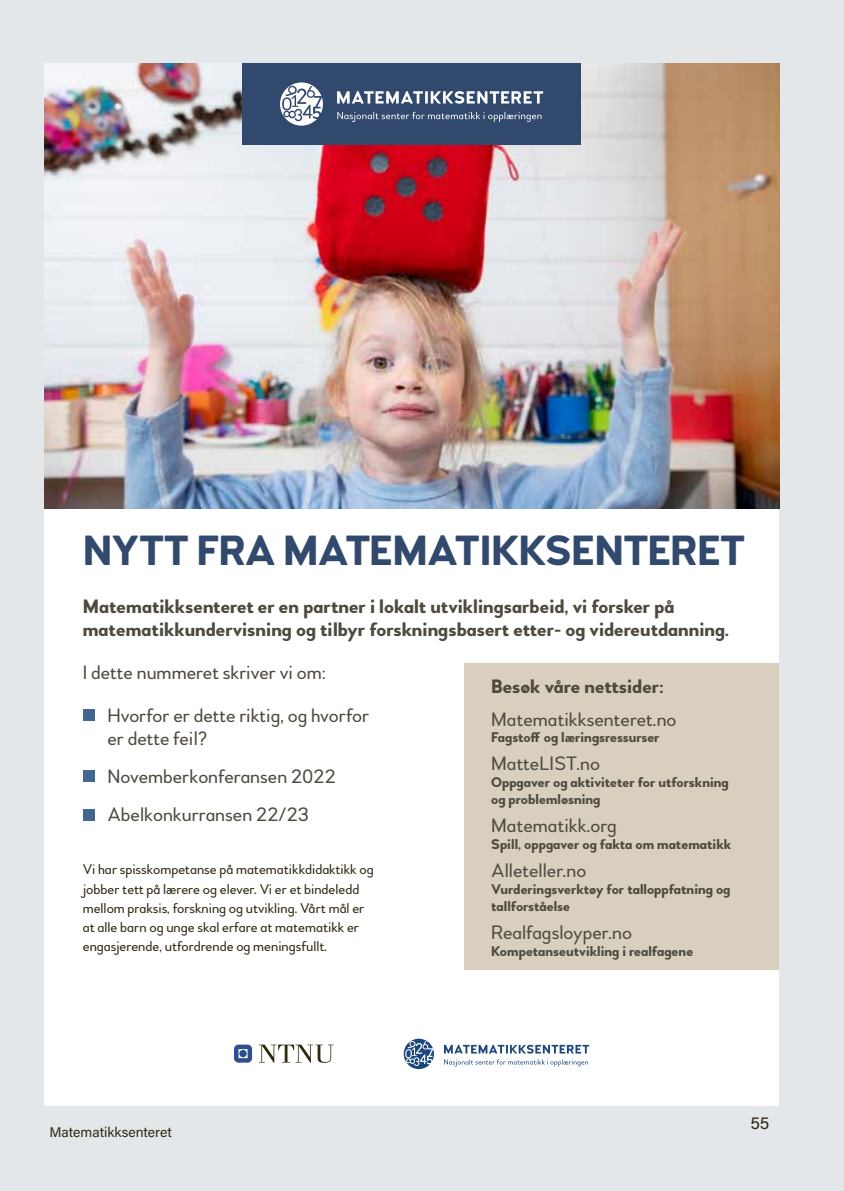
<style>
.page{position:relative;width:844px;height:1191px;background:#fff}
.page>*{position:absolute;margin:0;border:0;box-sizing:border-box;transform-origin:0 0}
.t1{font:700 42px "Woodford Bourne";letter-spacing:-.02em;color:#32496e}
.t2{font:19.25px/23.1px "Woodford Bourne";color:#4e4a40}
.t3{font:700 19.25px/23.1px "Woodford Bourne";color:#4e4a40}
.t4{font:17.5px "Acumin Pro";color:#2f2912}
.t5{font:14px/19.2px "Woodford Bourne";color:#2f2912}
.t6{font:700 14px/16.8px "Woodford Bourne";color:#4e4a40}
.t7{font:14px "Acumin Pro";letter-spacing:-.005em;color:#2f2912}
</style>
<div class="page">
<div style="left:0;top:0;width:843px;height:1191px;background:#e3e7e9"></div>
<div style="left:44px;top:63px;width:734px;height:1042px;background:#fff"></div>
<img style="left:44px;top:63px;width:734px;height:445px">
<div style="left:242px;top:63px;width:339px;height:81px;background:#32496e"></div>
<svg style="left:352px;top:91px;width:191px;height:13px"></svg>
<svg style="left:337px;top:112px;width:182px;height:7px"></svg>
<svg style="left:280px;top:82px;width:41px;height:44px"></svg>
<svg style="left:234px;top:1044px;width:18px;height:18px"></svg>
<div style="left:239px;top:1050px;width:8px;height:7px;background:#2f4f8c;border-radius:50%"></div>
<svg style="left:259px;top:1044px;width:74px;height:19px"></svg>
<svg style="left:454px;top:1044px;width:135px;height:9px"></svg>
<svg style="left:444px;top:1059px;width:128px;height:5px"></svg>
<svg style="left:403px;top:1038px;width:30px;height:31px"></svg>
<div style="left:83px;top:710px;width:11px;height:11px;background:#42688f"></div>
<div style="left:83px;top:770px;width:11px;height:11px;background:#42688f"></div>
<div style="left:83px;top:809px;width:11px;height:11px;background:#42688f"></div>
<div style="left:464px;top:663px;width:314px;height:306px;background:#d8cfbe"></div>
<h1 class="t1" style="left:83px;top:525px;width:664px">NYTT FRA MATEMATIKKSENTERET</h1>
<h2 class="t3" style="left:83px;top:594px;width:647px">Matematikksenteret er en partner i lokalt utviklingsarbeid, vi forsker på matematikkundervisning og tilbyr forskningsbasert etter- og videreutdanning.</h2>
<h2 class="t2" style="left:83px;top:661px;width:244px">I dette nummeret skriver vi om:</h2>
<h2 class="t2" style="left:107px;top:704px;width:263px">Hvorfor er dette riktig, og hvorfor er dette feil?</h2>
<h2 class="t2" style="left:107px;top:758px;width:230px;line-height:38px">Novemberkonferansen 2022<br>Abelkonkurransen 22/23</h2>
<p class="t5" style="left:83px;top:860px;width:292px">Vi har spisskompetanse på matematikkdidaktikk og jobber tett på lærere og elever. Vi er et bindeledd mellom praksis, forskning og utvikling. Vårt mål er at alle barn og unge skal erfare at matematikk er engasjerende, utfordrende og meningsfullt.</p>
<p class="t7" style="left:50px;top:1122px;width:124px">Matematikksenteret</p>
<h2 class="t3" style="left:491px;top:674px;width:174px">Besøk våre nettsider:</h2>
<h2 class="t2" style="left:491px;top:708px;width:187px">Matematikksenteret.no</h2>
<p class="t6" style="left:491px;top:729px;width:170px">Fagstoff og læringsressurser</p>
<h2 class="t2" style="left:491px;top:752px;width:110px">MatteLIST.no</h2>
<p class="t6" style="left:491px;top:774px;width:239px">Oppgaver og aktiviteter for utforskning og problemløsning</p>
<h2 class="t2" style="left:491px;top:814px;width:127px">Matematikk.org</h2>
<p class="t6" style="left:491px;top:836px;width:242px">Spill, oppgaver og fakta om matematikk</p>
<h2 class="t2" style="left:491px;top:859px;width:97px">Alleteller.no</h2>
<p class="t6" style="left:491px;top:881px;width:241px">Vurderingsverktøy for talloppfatning og tallforståelse</p>
<h2 class="t2" style="left:491px;top:921px;width:142px">Realfagsloyper.no</h2>
<p class="t6" style="left:491px;top:942px;width:204px">Kompetanseutvikling i realfagene</p>
<p class="t4" style="left:750px;top:1111px;width:21px">55</p>
</div>
